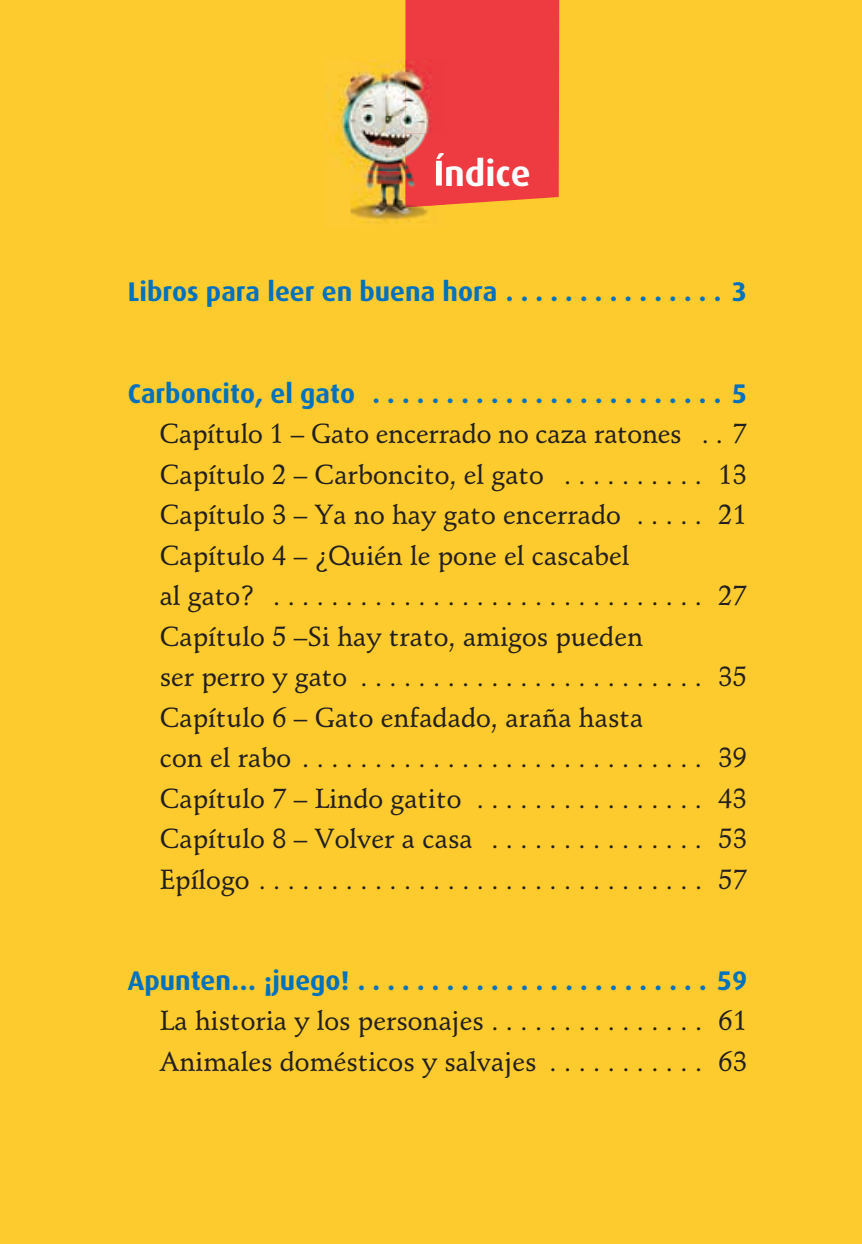
<style>
.page{position:relative;width:862px;height:1244px;background:#fff}
.page>*{position:absolute;margin:0;border:0;box-sizing:border-box;transform-origin:0 0}
.t1{font:700 36px "Dax";color:#fff}
.t2{font:500 27px/40.5px "PP Schneidler BT";color:#231f20}
.t3{font:700 27px "Dax";color:#0072bc}
</style>
<div class="page">
<div style="left:0;top:0;width:861px;height:1244px;background:#fecb2f"></div>
<div style="left:405px;top:0;width:154px;height:205px;background:#ee3a41"></div>
<img style="left:325px;top:60px;width:80px;height:112px">
<img style="left:350px;top:172px;width:79px;height:51px">
<img style="left:405px;top:60px;width:40px;height:147px">
<img style="left:435px;top:153px;width:10px;height:33px">
<h1 class="t1" style="left:433px;top:153px;width:98px">Índice</h1>
<p class="t3" style="left:128px;top:277px;width:620px">Libros para leer en buena hora . . . . . . . . . . . . . . . 3</p>
<p class="t3" style="left:128px;top:378px;width:620px">Carboncito, el gato . . . . . . . . . . . . . . . . . . . . . . . . 5</p>
<p class="t2" style="left:159px;top:413px;width:588px">Capítulo 1 – Gato encerrado no caza ratones . . 7<br>Capítulo 2 – Carboncito, el gato . . . . . . . . . . 13<br>Capítulo 3 – Ya no hay gato encerrado . . . . . 21<br>Capítulo 4 – ¿Quién le pone el cascabel<br>al gato? . . . . . . . . . . . . . . . . . . . . . . . . . . . . . . 27<br>Capítulo 5 –Si hay trato, amigos pueden<br>ser perro y gato . . . . . . . . . . . . . . . . . . . . . . . . 35<br>Capítulo 6 – Gato enfadado, araña hasta<br>con el rabo . . . . . . . . . . . . . . . . . . . . . . . . . . . . 39<br>Capítulo 7 – Lindo gatito . . . . . . . . . . . . . . . . 43<br>Capítulo 8 – Volver a casa . . . . . . . . . . . . . . . 53<br>Epílogo . . . . . . . . . . . . . . . . . . . . . . . . . . . . . . . 57</p>
<p class="t3" style="left:128px;top:965px;width:620px">Apunten… ¡juego! . . . . . . . . . . . . . . . . . . . . . . . . 59</p>
<p class="t2" style="left:160px;top:1001px;width:588px">La historia y los personajes . . . . . . . . . . . . . . . 61<br>Animales domésticos y salvajes . . . . . . . . . . . 63</p>
</div>
